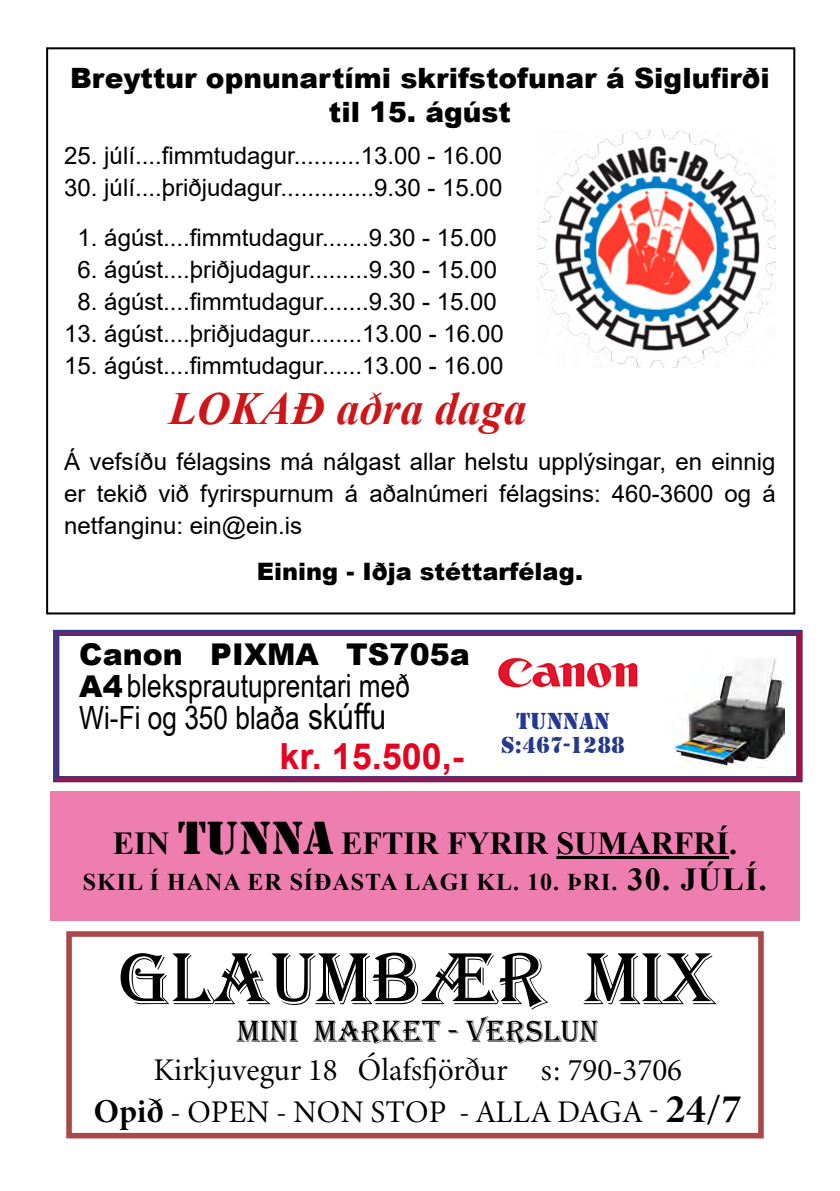
<style>
.page{position:relative;width:840px;height:1191px;background:#fff}
.page>*{position:absolute;margin:0;border:0;box-sizing:border-box;transform-origin:0 0}
.t1{font:76.2px "Algerian";color:#000}
.t2{font:48px "Stencil";color:#000}
.t3{font:italic 700 46px "Times New Roman";color:#cd1619}
.t4{font:700 36px "Arial";color:#e40421}
.t5{font:32px/32px "Arial Narrow";color:#000}
.t6{font:700 32px "Times New Roman";color:#000}
.t7{font:31.6px/41.6px "Minion Variable Concept";color:#000;text-align:center}
.t8{font:31.6px "Algerian";color:#000}
.t9{font:900 30px "Arial";color:#000}
.t10{font:900 28px/33.6px "Arial";color:#000;text-align:center}
.t11{font:24px/32px "Arial";color:#000;text-align:justify}
.t12{font:700 24px "Times New Roman";letter-spacing:.04em;color:#000}
.t13{font:900 24px "Arial";color:#000}
.t14{font:24px/24px "Stencil";color:#26398e;text-align:center}
.s1{font-family:"Arial";font-weight:900;font-size:30px}
.s2{font-size:36px}
.s3{font-family:"Times New Roman";font-weight:700;font-size:32px}
.s4{font-size:32px}
.s5{font-size:33.4px}
.s6{font-size:40.8px}
</style>
<div class="page">
<div style="left:50px;top:791px;width:749px;height:130px;background:#ef7eb0"></div>
<hr style="left:556px;top:856px;width:172px;height:3px;background:#000">
<svg style="left:53px;top:629px;width:749px;height:154px"></svg>
<div style="left:57px;top:634px;width:740px;height:144px;border:2px solid #26398e"></div>
<img style="left:670px;top:654px;width:114px;height:113px">
<img style="left:484px;top:643px;width:167px;height:58px">
<div style="left:66px;top:931px;width:697px;height:207px;border:6px solid #aa4749"></div>
<img style="left:537px;top:130px;width:237px;height:238px">
<p class="t10" style="left:70px;top:60px;width:700px">Breyttur opnunartími skrifstofunar á Siglufirði til 15. ágúst</p>
<p class="t11" style="left:64px;top:139px;width:439px">25. júlí....fimmtudagur..........13.00 - 16.00</p>
<p class="t11" style="left:64px;top:171px;width:439px">30. júlí....þriðjudagur..............9.30 - 15.00</p>
<p class="t11" style="left:78px;top:221px;width:420px">1. ágúst....fimmtudagur.......9.30 - 15.00</p>
<p class="t11" style="left:78px;top:253px;width:420px">6. ágúst....þriðjudagur.........9.30 - 15.00</p>
<p class="t11" style="left:78px;top:285px;width:420px">8. ágúst....fimmtudagur.......9.30 - 15.00</p>
<p class="t11" style="left:64px;top:317px;width:440px">13. ágúst....þriðjudagur........13.00 - 16.00</p>
<p class="t11" style="left:64px;top:349px;width:440px">15. ágúst....fimmtudagur......13.00 - 16.00</p>
<h3 class="t3" style="left:169px;top:377px;width:359px">LOKAÐ aðra daga</h3>
<p class="t11" style="left:64px;top:445px;width:712px">Á vefsíðu félagsins má nálgast allar helstu upplýsingar, en einnig er tekið við fyrirspurnum á aðalnúmeri félagsins: 460-3600 og á netfanginu: ein@ein.is</p>
<p class="t13" style="left:257px;top:553px;width:327px">Eining - Iðja stéttarfélag.</p>
<p class="t9" style="left:79px;top:632px;width:392px">Canon PIXMA TS705a</p>
<h3 class="t5" style="left:79px;top:668px;width:332px"><span class="s1">A4</span>bleksprautuprentari með<br>Wi-Fi og 350 blaða <span class="s2">skúffu</span></h3>
<h3 class="t4" style="left:279px;top:730px;width:186px">kr. 15.500,-</h3>
<p class="t14" style="left:501px;top:709px;width:125px">TUNNAN<br>S:467-1288</p>
<h2 class="t2" style="left:113px;top:810px;width:97px"><span class="s3">EIN</span> TUNNA</h2>
<h3 class="t6" style="left:341px;top:820px;width:397px">EFTIR FYRIR SUMARFRÍ.</h3>
<p class="t12" style="left:83px;top:864px;width:685px">SKIL Í HANA ER SÍÐASTA LAGI KL. 10. ÞRI. <span class="s4">30. JÚLÍ.</span></p>
<h1 class="t1" style="left:119px;top:936px;width:599px">GLAUMBÆR MIX</h1>
<h3 class="t8" style="left:237px;top:1014px;width:363px">MINI MARKET - VERSLUN</h3>
<h3 class="t7" style="left:94px;top:1048px;width:649px">Kirkjuvegur 18 Ólafsfjörður s: 790-3706<br><span class="s5">Opið</span> - OPEN - NON STOP - ALLA DAGA - <span class="s6">24/7</span></h3>
</div>
